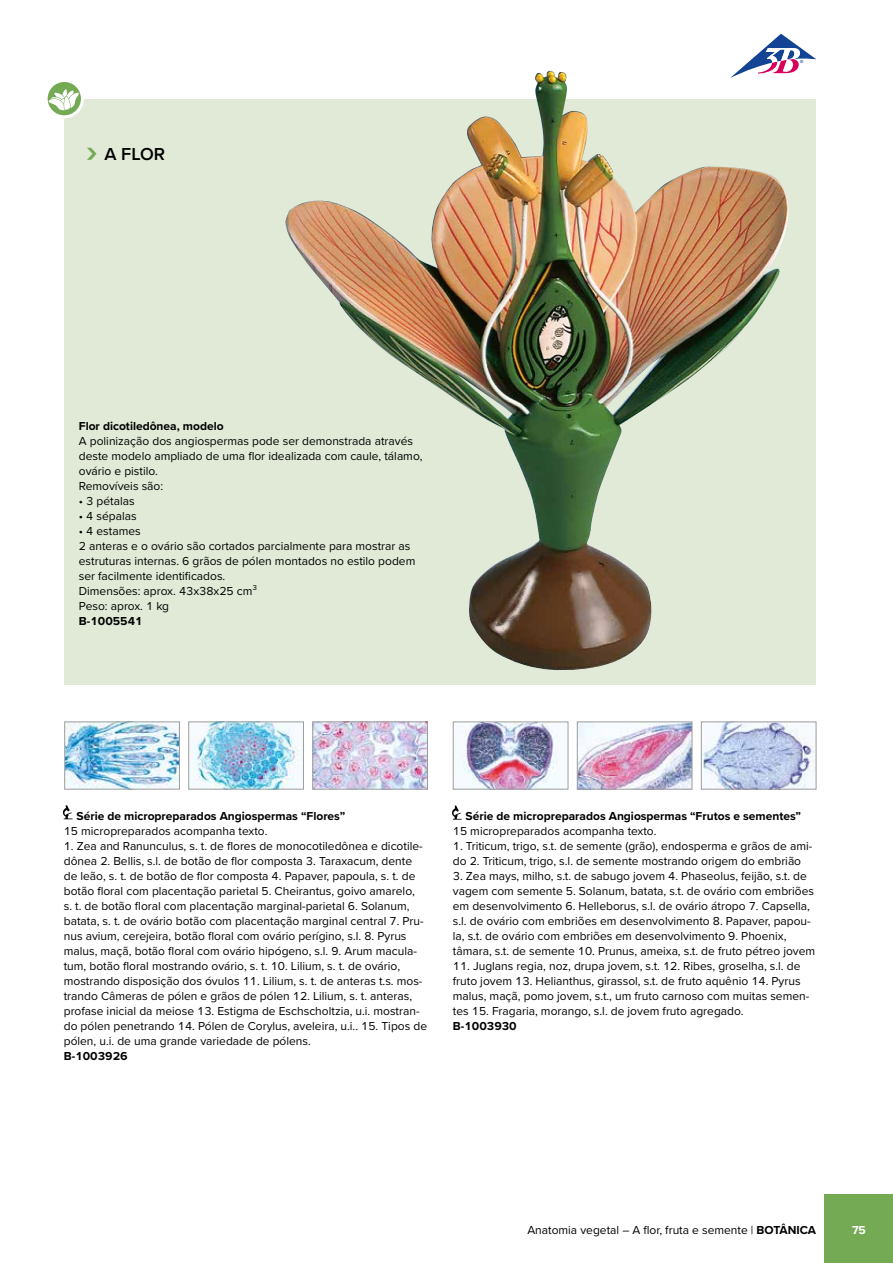
<style>
.page{position:relative;width:893px;height:1263px;background:#fff}
.page>*{position:absolute;margin:0;border:0;box-sizing:border-box;transform-origin:0 0}
.t1{font:700 33.9px "Proxima Nova";color:#75aa55}
.t2{font:600 18px "Proxima Nova";color:#000}
.t3{font:12px/15px "Proxima Nova";color:#000}
.t4{font:700 12px "Proxima Nova";color:#000}
.t5{font:700 12px "Proxima Nova";color:#fff}
.s1{font-weight:700}
</style>
<div class="page">
<div style="left:825px;top:1195px;width:68px;height:68px;background:#75aa55"></div>
<svg style="left:739px;top:34px;width:77px;height:39px"></svg>
<div style="left:64px;top:100px;width:752px;height:585px;background:#e0ead6"></div>
<img style="left:285px;top:70px;width:507px;height:600px">
<svg style="left:46px;top:80px;width:36px;height:37px"></svg>
<div style="left:45px;top:79px;width:39px;height:39px;border:3px solid #fff;border-radius:50%"></div>
<svg style="left:49px;top:89px;width:30px;height:21px"></svg>
<img style="left:455px;top:723px;width:103px;height:64px">
<div style="left:453px;top:721px;width:115px;height:68px;border:1px solid #9d9d9c"></div>
<img style="left:66px;top:723px;width:112px;height:64px">
<div style="left:64px;top:721px;width:116px;height:68px;border:1px solid #9d9d9c"></div>
<img style="left:579px;top:723px;width:111px;height:64px">
<div style="left:577px;top:721px;width:115px;height:68px;border:1px solid #9d9d9c"></div>
<img style="left:190px;top:723px;width:112px;height:64px">
<div style="left:188px;top:721px;width:116px;height:68px;border:1px solid #9d9d9c"></div>
<img style="left:703px;top:723px;width:111px;height:64px">
<div style="left:701px;top:721px;width:115px;height:68px;border:1px solid #9d9d9c"></div>
<img style="left:314px;top:723px;width:112px;height:64px">
<div style="left:312px;top:721px;width:116px;height:68px;border:1px solid #9d9d9c"></div>
<svg style="left:452px;top:805px;width:10px;height:15px"></svg>
<svg style="left:62px;top:805px;width:11px;height:14px"></svg>
<h2 class="t2" style="left:105px;top:140px;width:62px">A FLOR</h2>
<h1 class="t1" style="left:86px;top:125px;width:13px">›</h1>
<p class="t4" style="left:79px;top:417px;width:146px">Flor dicotiledônea, modelo</p>
<p class="t3" style="left:79px;top:433px;width:345px">A polinização dos angiospermas pode ser demonstrada através deste modelo ampliado de uma flor idealizada com caule, tálamo, ovário e pistilo.<br>Removíveis são:</p>
<p class="t3" style="left:79px;top:493px;width:57px">• 3 pétalas</p>
<p class="t3" style="left:79px;top:508px;width:59px">• 4 sépalas</p>
<p class="t3" style="left:79px;top:523px;width:338px">• 4 estames<br>2 anteras e o ovário são cortados parcialmente para mostrar as estruturas internas. 6 grãos de pólen montados no estilo podem ser facilmente identificados.<br>Dimensões: aprox. 43x38x25 cm³<br>Peso: aprox. 1 kg</p>
<p class="t4" style="left:79px;top:612px;width:65px">B-1005541</p>
<p class="t4" style="left:77px;top:807px;width:270px">Série de micropreparados Angiospermas “Flores”</p>
<p class="t3" style="left:64px;top:823px;width:205px">15 micropreparados acompanha texto.</p>
<p class="t3" style="left:64px;top:838px;width:365px">1. Zea and Ranunculus, s. t. de flores de monocotiledônea e dicotile&shy;dônea 2. Bellis, s.l. de botão de flor composta 3. Taraxacum, dente de leão, s. t. de botão de flor composta 4. Papaver, papoula, s. t. de botão floral com placentação parietal 5. Cheirantus, goivo amarelo,<br>s. t. de botão floral com placentação marginal-parietal 6. Solanum, batata, s. t. de ovário botão com placentação marginal central 7. Pru&shy;nus avium, cerejeira, botão floral com ovário perígino, s.l. 8. Pyrus malus, maçã, botão floral com ovário hipógeno, s.l. 9. Arum macula&shy;tum, botão floral mostrando ovário, s. t. 10. Lilium, s. t. de ovário, mostrando disposição dos óvulos 11. Lilium, s. t. de anteras t.s. mos&shy;trando Câmeras de pólen e grãos de pólen 12. Lilium, s. t. anteras, profase inicial da meiose 13. Estigma de Eschscholtzia, u.i. mostran&shy;do pólen penetrando 14. Pólen de Corylus, aveleira, u.i.. 15. Tipos de pólen, u.i. de uma grande variedade de pólens.</p>
<p class="t4" style="left:64px;top:1047px;width:65px">B-1003926</p>
<p class="t4" style="left:466px;top:807px;width:337px">Série de micropreparados Angiospermas “Frutos e sementes”</p>
<p class="t3" style="left:453px;top:823px;width:205px">15 micropreparados acompanha texto.</p>
<p class="t3" style="left:453px;top:838px;width:361px">1. Triticum, trigo, s.t. de semente (grão), endosperma e grãos de ami&shy;do 2. Triticum, trigo, s.l. de semente mostrando origem do embrião</p>
<p class="t3" style="left:453px;top:868px;width:364px">3. Zea mays, milho, s.t. de sabugo jovem 4. Phaseolus, feijão, s.t. de vagem com semente 5. Solanum, batata, s.t. de ovário com embriões em desenvolvimento 6. Helleborus, s.l. de ovário átropo 7. Capsella, s.l. de ovário com embriões em desenvolvimento 8. Papaver, papou&shy;la, s.t. de ovário com embriões em desenvolvimento 9. Phoenix, tâmara, s.t. de semente 10. Prunus, ameixa, s.t. de fruto pétreo jovem</p>
<p class="t3" style="left:453px;top:958px;width:358px">11. Juglans regia, noz, drupa jovem, s.t. 12. Ribes, groselha, s.l. de fruto jovem 13. Helianthus, girassol, s.t. de fruto aquênio 14. Pyrus malus, maçã, pomo jovem, s.t., um fruto carnoso com muitas semen&shy;tes 15. Fragaria, morango, s.l. de jovem fruto agregado.</p>
<p class="t4" style="left:453px;top:1017px;width:65px">B-1003930</p>
<p class="t3" style="left:527px;top:1222px;width:290px">Anatomia vegetal – A flor, fruta e semente | <span class="s1">BOTÂNICA</span></p>
<p class="t5" style="left:852px;top:1221px;width:15px">75</p>
</div>
